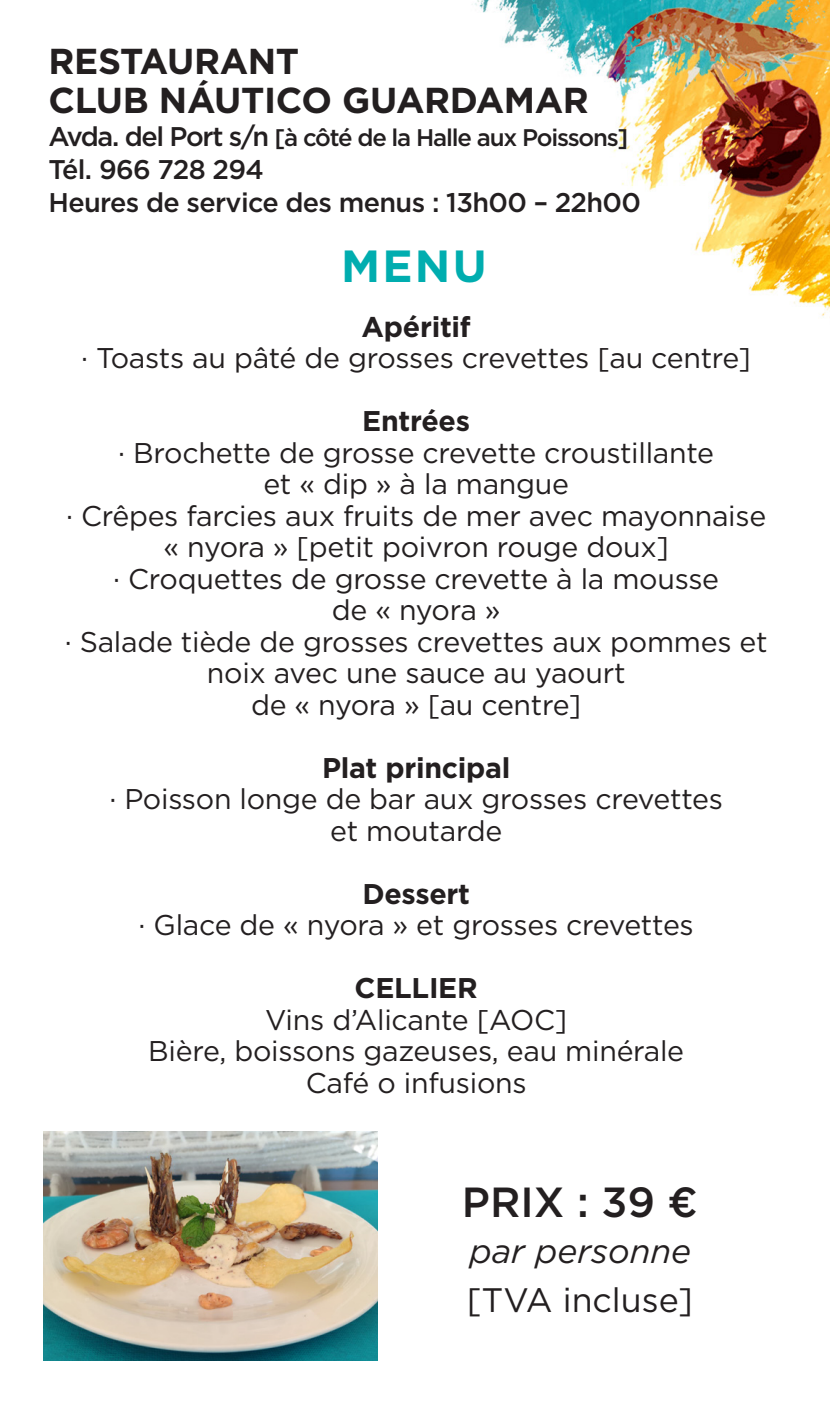
<style>
.page{position:relative;width:830px;height:1404px;background:#fff}
.page>*{position:absolute;margin:0;border:0;box-sizing:border-box;transform-origin:0 0}
.t1{font:700 45px "Gotham";color:#00adaf}
.t2{font:500 42px "Gotham";color:#231f20}
.t3{font:700 36px/39px "Gotham";letter-spacing:-.01em;color:#231f20}
.t4{font:33.9px "Gotham";color:#231f20}
.t5{font:italic 33.9px "Gotham";color:#231f20}
.t6{font:28.5px/31.5px "Gotham";letter-spacing:-.01em;color:#231f20;text-align:center}
.t7{font:700 28.5px "Gotham";letter-spacing:-.01em;color:#231f20}
.t8{font:500 27px/33px "Gotham";letter-spacing:-.025em;color:#231f20}
.t9{font:500 24px "Gotham";letter-spacing:-.05em;color:#231f20}
.s1{font-size:27px}
</style>
<div class="page">
<img style="left:43px;top:0;width:786px;height:1361px">
<img style="left:43px;top:1131px;width:334px;height:229px">
<p class="t3" style="left:48px;top:41px;width:541px">RESTAURANT<br>CLUB NÁUTICO GUARDAMAR</p>
<p class="t9" style="left:48px;top:121px;width:581px"><span class="s1">Avda. del Port s/n</span> [à côté de la Halle aux Poissons]</p>
<p class="t8" style="left:48px;top:152px;width:593px">Tél. 966 728 294<br>Heures de service des menus : 13h00 – 22h00</p>
<h1 class="t1" style="left:341px;top:237px;width:147px">MENU</h1>
<p class="t7" style="left:361px;top:307px;width:111px">Apéritif</p>
<p class="t6" style="left:81px;top:341px;width:671px">· Toasts au pâté de grosses crevettes [au centre]</p>
<p class="t7" style="left:362px;top:402px;width:109px">Entrées</p>
<p class="t6" style="left:65px;top:436px;width:704px">· Brochette de grosse crevette croustillante<br>et « dip » à la mangue<br>· Crêpes farcies aux fruits de mer avec mayonnaise « nyora » [petit poivron rouge doux]<br>· Croquettes de grosse crevette à la mousse<br>de « nyora »<br>· Salade tiède de grosses crevettes aux pommes et noix avec une sauce au yaourt<br>de « nyora » [au centre]</p>
<p class="t7" style="left:322px;top:748px;width:190px">Plat principal</p>
<p class="t6" style="left:109px;top:782px;width:615px">· Poisson longe de bar aux grosses crevettes et moutarde</p>
<p class="t7" style="left:362px;top:874px;width:109px">Dessert</p>
<p class="t6" style="left:138px;top:908px;width:556px">· Glace de « nyora » et grosses crevettes</p>
<p class="t7" style="left:354px;top:969px;width:124px">CELLIER</p>
<p class="t6" style="left:148px;top:1003px;width:537px">Vins d’Alicante [AOC]<br>Bière, boissons gazeuses, eau minérale<br>Café o infusions</p>
<h2 class="t2" style="left:461px;top:1174px;width:237px">PRIX : 39 €</h2>
<p class="t5" style="left:469px;top:1229px;width:223px">par personne</p>
<p class="t4" style="left:466px;top:1277px;width:228px">[TVA incluse]</p>
</div>
